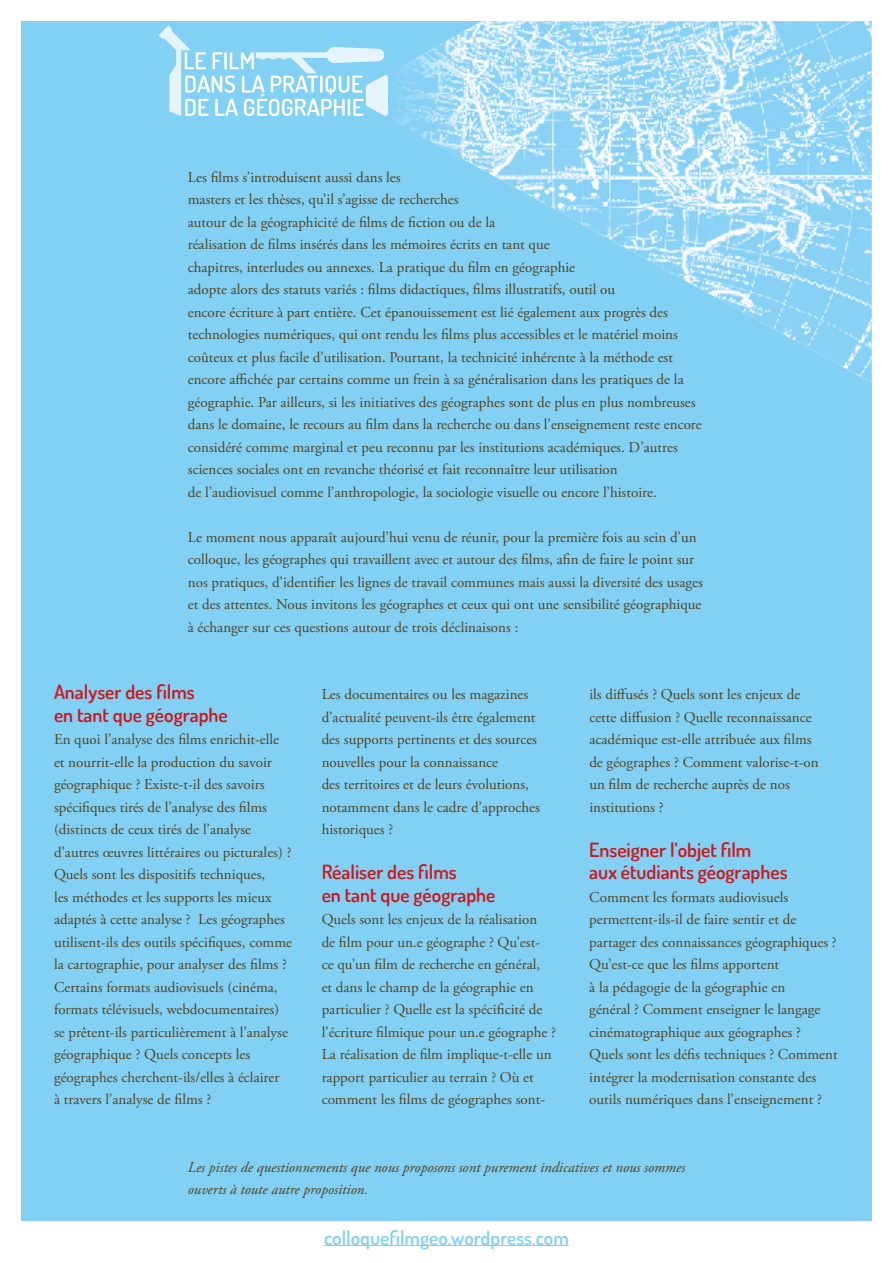
<style>
.page{position:relative;width:893px;height:1263px;background:#fff}
.page>*{position:absolute;margin:0;border:0;box-sizing:border-box;transform-origin:0 0}
.t1{font:600 19.5px/22.5px "Dosis";color:#cd171a}
.t2{font:600 19.5px "Dosis";color:#83d0f5}
.t3{font:15px/22.5px "Adobe Garamond Pro";color:#504422}
.t4{font:italic 15px/22.5px "Adobe Garamond Pro";color:#504422}
</style>
<div class="page">
<div style="left:21px;top:21px;width:851px;height:1199px;background:#83d0f5"></div>
<img style="left:481px;top:21px;width:391px;height:362px">
<svg style="left:388px;top:21px;width:94px;height:148px"></svg>
<svg style="left:159px;top:25px;width:229px;height:91px"></svg>
<hr style="left:324px;top:1245px;width:245px;height:1px;background:#83d0f5">
<p class="t3" style="left:188px;top:166px;width:515px">Les films s’introduisent aussi dans les<br>masters et les thèses, qu’il s’agisse de recherches<br>autour de la géographicité de films de fiction ou de la<br>réalisation de films insérés dans les mémoires écrits en tant que<br>chapitres, interludes ou annexes. La pratique du film en géographie<br>adopte alors des statuts variés : films didactiques, films illustratifs, outil ou<br>encore écriture à part entière. Cet épanouissement est lié également aux progrès des technologies numériques, qui ont rendu les films plus accessibles et le matériel moins coûteux et plus facile d’utilisation. Pourtant, la technicité inhérente à la méthode est encore affichée par certains comme un frein à sa généralisation dans les pratiques de la géographie. Par ailleurs, si les initiatives des géographes sont de plus en plus nombreuses dans le domaine, le recours au film dans la recherche ou dans l’enseignement reste encore considéré comme marginal et peu reconnu par les institutions académiques. D’autres sciences sociales ont en revanche théorisé et fait reconnaître leur utilisation<br>de l’audiovisuel comme l’anthropologie, la sociologie visuelle ou encore l’histoire.</p>
<p class="t3" style="left:188px;top:526px;width:517px">Le moment nous apparaît aujourd’hui venu de réunir, pour la première fois au sein d’un colloque, les géographes qui travaillent avec et autour des films, afin de faire le point sur nos pratiques, d’identifier les lignes de travail communes mais aussi la diversité des usages et des attentes. Nous invitons les géographes et ceux qui ont une sensibilité géographique à échanger sur ces questions autour de trois déclinaisons :</p>
<h1 class="t1" style="left:54px;top:680px;width:175px">Analyser des films<br>en tant que géographe</h1>
<p class="t3" style="left:54px;top:729px;width:240px">En quoi l’analyse des films enrichit-elle et nourrit-elle la production du savoir géographique ? Existe-t-il des savoirs spécifiques tirés de l’analyse des films (distincts de ceux tirés de l’analyse d’autres œuvres littéraires ou picturales) ?<br>Quels sont les dispositifs techniques,<br>les méthodes et les supports les mieux adaptés à cette analyse ? Les géographes utilisent-ils des outils spécifiques, comme la cartographie, pour analyser des films ?<br>Certains formats audiovisuels (cinéma, formats télévisuels, webdocumentaires) se prêtent-ils particulièrement à l’analyse géographique ? Quels concepts les géographes cherchent-ils/elles à éclairer<br>à travers l’analyse de films ?</p>
<p class="t3" style="left:322px;top:684px;width:220px">Les documentaires ou les magazines d’actualité peuvent-ils être également des supports pertinents et des sources nouvelles pour la connaissance<br>des territoires et de leurs évolutions, notamment dans le cadre d’approches historiques ?</p>
<h1 class="t1" style="left:322px;top:860px;width:175px">Réaliser des films<br>en tant que géographe</h1>
<p class="t3" style="left:322px;top:909px;width:236px">Quels sont les enjeux de la réalisation<br>de film pour un.e géographe ? Qu’est-<br>ce qu’un film de recherche en général,<br>et dans le champ de la géographie en particulier ? Quelle est la spécificité de l’écriture filmique pour un.e géographe ?<br>La réalisation de film implique-t-elle un rapport particulier au terrain ? Où et comment les films de géographes sont-</p>
<p class="t3" style="left:589px;top:684px;width:231px">ils diffusés ? Quels sont les enjeux de cette diffusion ? Quelle reconnaissance académique est-elle attribuée aux films de géographes ? Comment valorise-t-on un film de recherche auprès de nos institutions ?</p>
<h1 class="t1" style="left:589px;top:838px;width:200px">Enseigner l’objet film<br>aux étudiants géographes</h1>
<p class="t3" style="left:589px;top:886px;width:250px">Comment les formats audiovisuels permettent-ils-il de faire sentir et de partager des connaissances géographiques ?<br>Qu’est-ce que les films apportent<br>à la pédagogie de la géographie en<br>général ? Comment enseigner le langage cinématographique aux géographes ?<br>Quels sont les défis techniques ? Comment intégrer la modernisation constante des outils numériques dans l’enseignement ?</p>
<p class="t4" style="left:188px;top:1156px;width:499px">Les pistes de questionnements que nous proposons sont purement indicatives et nous sommes ouverts à toute autre proposition.</p>
<h1 class="t2" style="left:324px;top:1225px;width:246px">colloquefilmgeo.wordpress.com</h1>
</div>
